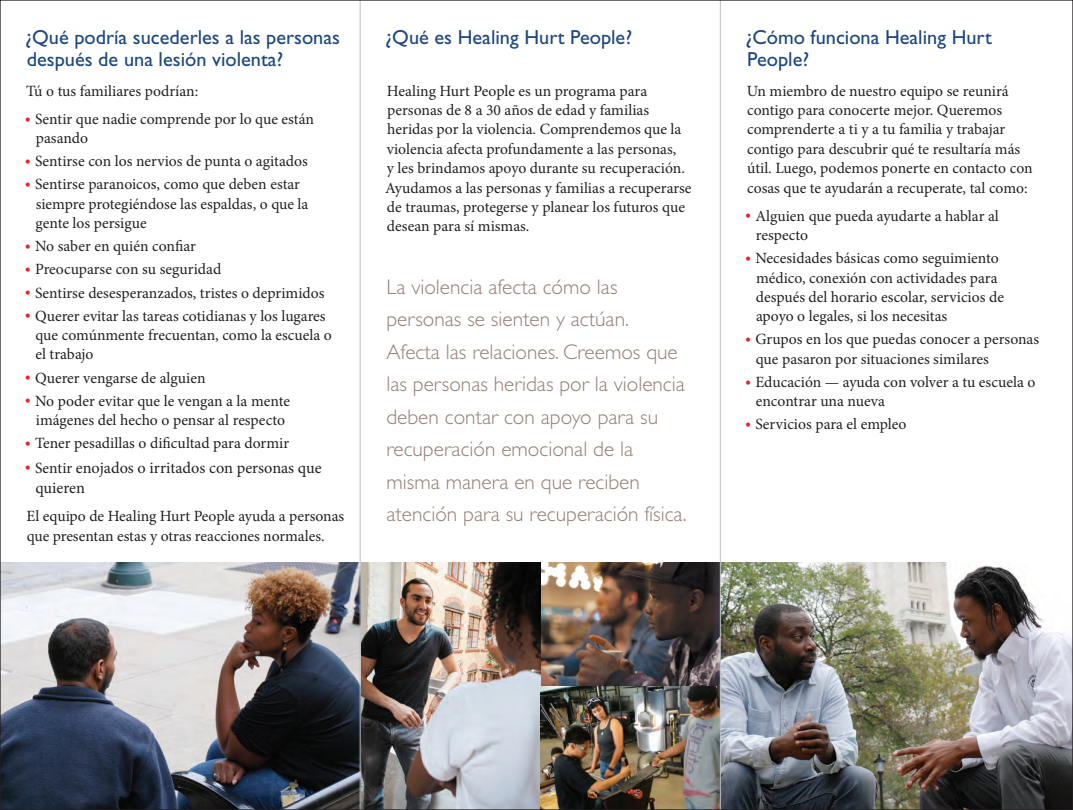
<style>
.page{position:relative;width:1073px;height:810px;background:#fff}
.page>*{position:absolute;margin:0;border:0;box-sizing:border-box;transform-origin:0 0}
.l-Large_text{font:300 21.25px/32.5px "Gill Sans Std";color:#957e72}
.s-Subhead{font:20.25px/22.5px "Gill Sans Std";color:#1d477f}
.b-Bullet_NS{font:16.25px/20.6px "Minion Pro";color:#231f20}
.b-Bullet_NS-2{font:15.62px/19.4px "Minion Pro";color:#231f20}
.t-Text{font:15.62px/19.4px "Minion Pro";color:#231f20}
.s1{color:#ee2123}
.s2{font-size:15.62px;color:#ee2123}
.s3{font-size:15.62px}
</style>
<div class="page">
<img style="left:2px;top:562px;width:1068px;height:246px">
<hr style="left:360px;top:0;width:1px;height:810px;background:#bcbdc0">
<hr style="left:720px;top:0;width:1px;height:810px;background:#bcbdc0">
<p class="s-Subhead" style="left:25px;top:26px;width:316px">¿Qué podría sucederles a las personas después de una lesión violenta?</p>
<p class="t-Text" style="left:26px;top:81px;width:174px">Tú o tus familiares podrían:</p>
<p class="b-Bullet_NS-2" style="left:36px;top:109px;width:280px;text-indent:-11px"><span class="s1">•</span> Sentir que nadie comprende por lo que están pasando</p>
<p class="b-Bullet_NS-2" style="left:25px;top:152px;width:284px"><span class="s1">•</span> Sentirse con los nervios de punta o agitados</p>
<p class="b-Bullet_NS-2" style="left:36px;top:175px;width:274px;text-indent:-11px"><span class="s1">•</span> Sentirse paranoicos, como que deben estar siempre protegiéndose las espaldas, o que la gente los persigue</p>
<p class="b-Bullet_NS-2" style="left:25px;top:237px;width:173px"><span class="s1">•</span> No saber en quién confiar</p>
<p class="b-Bullet_NS-2" style="left:25px;top:260px;width:198px"><span class="s1">•</span> Preocuparse con su seguridad</p>
<p class="b-Bullet_NS-2" style="left:25px;top:283px;width:301px"><span class="s1">•</span> Sentirse desesperanzados, tristes o deprimidos</p>
<p class="b-Bullet_NS-2" style="left:35px;top:306px;width:298px;text-indent:-11px"><span class="s1">•</span> Querer evitar las tareas cotidianas y los lugares que comúnmente frecuentan, como la escuela o el trabajo</p>
<p class="b-Bullet_NS-2" style="left:25px;top:368px;width:182px"><span class="s1">•</span> Querer vengarse de alguien</p>
<p class="b-Bullet_NS-2" style="left:25px;top:391px;width:267px;text-align:center"><span class="s1">•</span> No poder evitar que le vengan a la mente imágenes del hecho o pensar al respecto</p>
<p class="b-Bullet_NS-2" style="left:25px;top:434px;width:266px"><span class="s1">•</span> Tener pesadillas o dificultad para dormir</p>
<p class="b-Bullet_NS" style="left:35px;top:457px;width:288px;text-indent:-11px"><span class="s2">•</span> <span class="s3">Sentir</span> enojados o irritados con personas que quieren</p>
<p class="t-Text" style="left:27px;top:507px;width:319px">El equipo de Healing Hurt People ayuda a personas que presentan estas y otras reacciones normales.</p>
<p class="s-Subhead" style="left:385px;top:26px;width:248px">¿Qué es Healing Hurt People?</p>
<p class="t-Text" style="left:385px;top:81px;width:308px">Healing Hurt People es un programa para personas de 8 a 30 años de edad y familias heridas por la violencia. Comprendemos que la violencia afecta profundamente a las personas,<br>y les brindamos apoyo durante su recuperación.<br>Ayudamos a las personas y familias a recuperarse de traumas, protegerse y planear los futuros que desean para sí mismas.</p>
<p class="l-Large_text" style="left:386px;top:271px;width:301px">La violencia afecta cómo las personas se sienten y actúan.<br>Afecta las relaciones. Creemos que las personas heridas por la violencia deben contar con apoyo para su recuperación emocional de la misma manera en que reciben atención para su recuperación física.</p>
<p class="s-Subhead" style="left:745px;top:26px;width:248px">¿Cómo funciona Healing Hurt<br>People?</p>
<p class="t-Text" style="left:746px;top:81px;width:287px">Un miembro de nuestro equipo se reunirá contigo para conocerte mejor. Queremos comprenderte a ti y a tu familia y trabajar contigo para descubrir qué te resultaría más útil. Luego, podemos ponerte en contacto con cosas que te ayudarán a recuperate, tal como:</p>
<p class="b-Bullet_NS-2" style="left:756px;top:206px;width:244px;text-indent:-11px"><span class="s1">•</span> Alguien que pueda ayudarte a hablar al respecto</p>
<p class="b-Bullet_NS-2" style="left:755px;top:249px;width:250px;text-indent:-11px"><span class="s1">•</span> Necesidades básicas como seguimiento médico, conexión con actividades para después del horario escolar, servicios de apoyo o legales, si los necesitas</p>
<p class="b-Bullet_NS-2" style="left:755px;top:330px;width:285px;text-indent:-11px"><span class="s1">•</span> Grupos en los que puedas conocer a personas que pasaron por situaciones similares</p>
<p class="b-Bullet_NS-2" style="left:756px;top:372px;width:281px;text-indent:-11px"><span class="s1">•</span> Educación — ayuda con volver a tu escuela o encontrar una nueva</p>
<p class="b-Bullet_NS-2" style="left:745px;top:415px;width:163px"><span class="s1">•</span> Servicios para el empleo</p>
</div>
